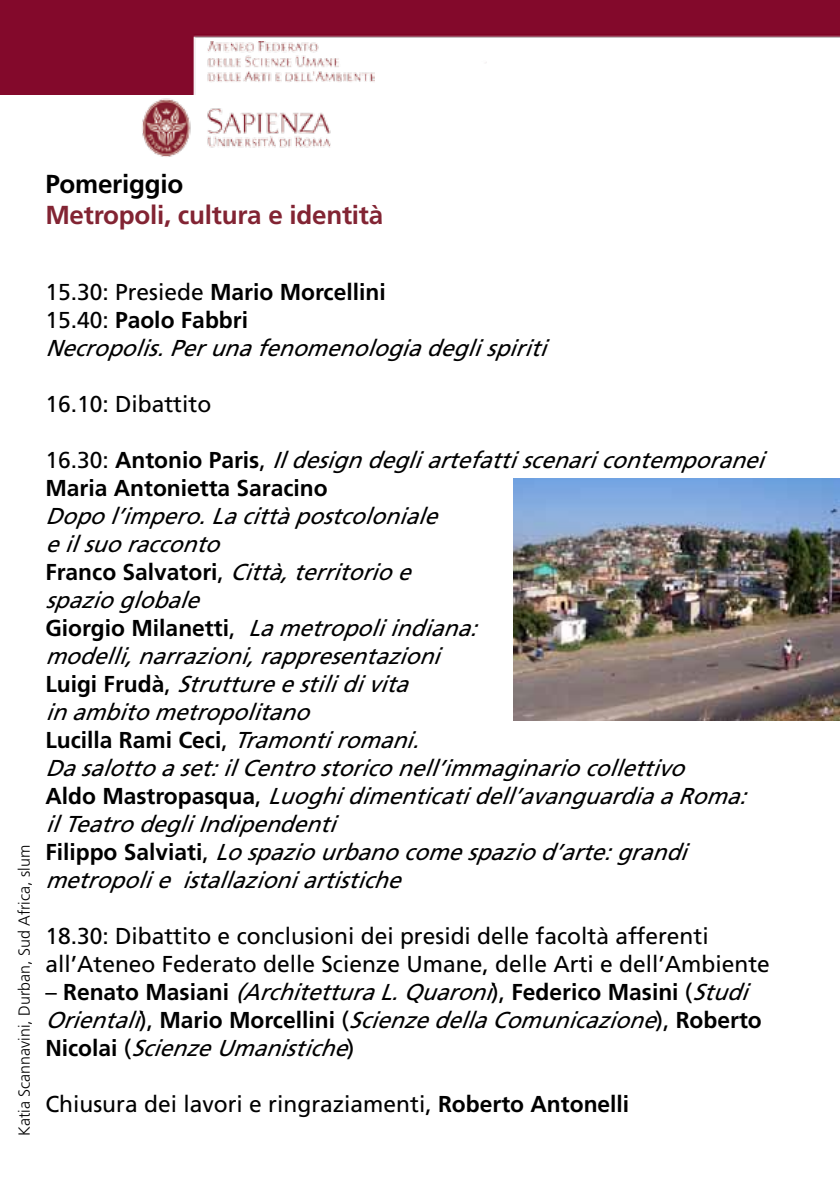
<style>
.page{position:relative;width:840px;height:1191px;background:#fff}
.page>*{position:absolute;margin:0;border:0;box-sizing:border-box;transform-origin:0 0}
.t1{font:700 26px "Frutiger LT Std";letter-spacing:-.01em;color:#822433}
.t2{font:700 26px "Frutiger LT Std";letter-spacing:-.01em;color:#000}
.t3{font:italic 23px/28px "Frutiger LT Std";color:#000}
.t4{font:23px/28px "Frutiger LT Std";color:#000}
.t5{font:300 16px "Frutiger LT Std";color:#000}
.s1{font-style:normal}
.s2{font-weight:700;font-style:normal}
.s3{font-weight:700}
</style>
<div class="page">
<img style="left:0;top:0;width:839px;height:94px">
<img style="left:124px;top:41px;width:250px;height:116px">
<img style="left:513px;top:478px;width:326px;height:242px">
<p class="t2" style="left:45px;top:168px;width:139px">Pomeriggio</p>
<p class="t1" style="left:45px;top:199px;width:339px">Metropoli, cultura e identità</p>
<p class="t5" style="left:15px;top:1135px;width:292px;rotate:-90deg">Katia Scannavini, Durban, Sud Africa, slum</p>
<p class="t3" style="left:45px;top:278px;width:511px"><span class="s1">15.30: Presiede</span> <span class="s2">Mario Morcellini<br></span><span class="s1">15.40:</span> <span class="s2">Paolo Fabbri<br></span>Necropolis.Perunafenomenologiadeglispiriti</p>
<p class="t4" style="left:45px;top:390px;width:167px">16.10: Dibattito</p>
<p class="t3" style="left:45px;top:446px;width:729px"><span class="s1">1 6 . 3 0 :</span> <span class="s2">A n t o n i o P a r i s</span> <span class="s1">,</span> Ildesigndegliartefattiscenaricontemporanei<br><span class="s2">Maria Antonietta Saracino</span></p>
<p class="t3" style="left:45px;top:502px;width:711px">Dopol’impero.Lacittàpostcoloniale<br>eilsuoracconto<br><span class="s2">F r a n c o S a l v a t o r i</span> <span class="s1">,</span> Città,territorioe<br>spazioglobale<br><span class="s2">G i o r g i o M i l a n e t t i</span> <span class="s1">,</span> Lametropoliindiana: modelli,narrazioni,rappresentazioni<br><span class="s2">L u i g i F r u d à</span> <span class="s1">,</span> Struttureestilidivita<br>inambitometropolitano<br><span class="s2">L u c i l l a R a m i C e c i</span> <span class="s1">,</span> Tramontiromani.<br>Dasalottoaset:ilCentrostoriconell’immaginariocollettivo<br><span class="s2">A l d o M a s t r o p a s q u a</span> <span class="s1">,</span> Luoghidimenticatidell’avanguardiaaRoma: ilTeatrodegliIndipendenti<br><span class="s2">F i l i p p o S a l v i a t i</span> <span class="s1">,</span> Lospaziourbanocomespaziod’arte:grandi metropolie istallazioniartistiche</p>
<p class="t4" style="left:45px;top:922px;width:725px">18.30: Dibattito e conclusioni dei presidi delle facoltà afferenti all’Ateneo Federato delle Scienze Umane, delle Arti e dell’Ambiente</p>
<p class="t3" style="left:45px;top:978px;width:717px"><span class="s1">–</span> <span class="s2">Renato Masiani</span> (ArchitetturaL.Quaroni<span class="s1">),</span> <span class="s2">Federico Masini</span> <span class="s1">(</span>Studi<br>Orientali<span class="s1">) ,</span> <span class="s2">M a r i o M o r c e l l i n i</span> <span class="s1">(</span> ScienzedellaComunicazione<span class="s1">) ,</span> <span class="s2">R o b e r t o<br>N i c o l a i</span> <span class="s1">(</span> ScienzeUmanistiche<span class="s1">)</span></p>
<p class="t4" style="left:45px;top:1090px;width:585px">Chiusura dei lavori e ringraziamenti, <span class="s3">Roberto Antonelli</span></p>
</div>
